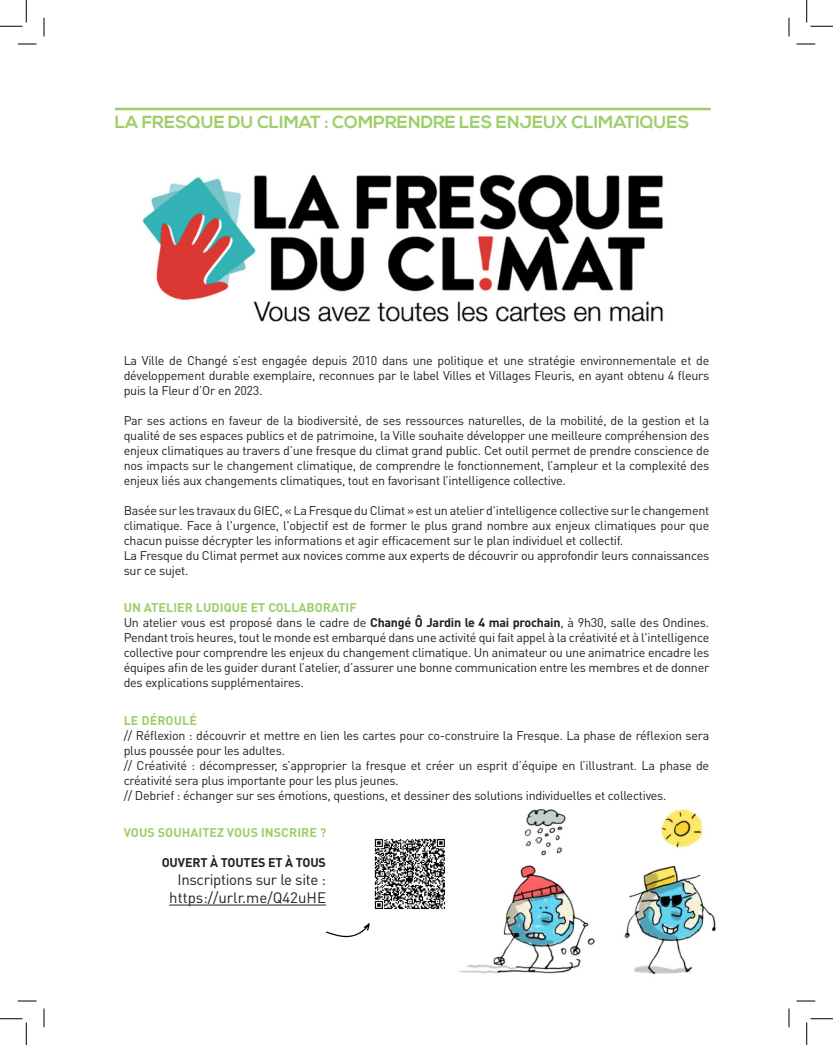
<style>
.page{position:relative;width:833px;height:1045px;background:#fff}
.page>*{position:absolute;margin:0;border:0;box-sizing:border-box;transform-origin:0 0}
.TITRE_PRINCIPAL_2{font:700 17.5px "Nexa";color:#9ece68}
.t1{font:15px "DIN Pro";letter-spacing:-.02em;color:#231f20}
.t2{font:15px "DIN Pro";color:#231f20}
.t3{font:12.5px/15px "DIN Pro";letter-spacing:-.02em;color:#231f20;text-align:justify}
.t4{font:700 12.5px "DIN Pro";letter-spacing:.005em;color:#9dce69}
.t5{font:700 12.5px "DIN Pro";letter-spacing:-.01em;color:#231f20}
.s1{font-weight:700}
</style>
<div class="page">
<img style="left:459px;top:809px;width:257px;height:166px">
<hr style="left:115px;top:108px;width:595px;height:2px;background:#9ece68">
<img style="left:142px;top:174px;width:521px;height:148px">
<hr style="left:169px;top:904px;width:157px;height:1px;background:#231f20">
<img style="left:374px;top:838px;width:71px;height:72px">
<svg style="left:326px;top:923px;width:43px;height:14px"></svg>
<svg style="left:18px;top:43px;width:18px;height:2px"></svg>
<svg style="left:796px;top:43px;width:18px;height:2px"></svg>
<svg style="left:18px;top:1000px;width:18px;height:1px"></svg>
<svg style="left:796px;top:1000px;width:18px;height:1px"></svg>
<svg style="left:43px;top:18px;width:2px;height:18px"></svg>
<svg style="left:43px;top:1008px;width:2px;height:19px"></svg>
<svg style="left:788px;top:18px;width:1px;height:18px"></svg>
<svg style="left:788px;top:1008px;width:1px;height:19px"></svg>
<svg style="left:0;top:0;width:27px;height:27px"></svg>
<svg style="left:0;top:1018px;width:27px;height:27px"></svg>
<svg style="left:806px;top:0;width:26px;height:27px"></svg>
<svg style="left:806px;top:1018px;width:26px;height:27px"></svg>
<p class="TITRE_PRINCIPAL_2" style="left:115px;top:112px;width:575px">LA FRESQUE DU CLIMAT : COMPRENDRE LES ENJEUX CLIMATIQUES</p>
<p class="t3" style="left:124px;top:352px;width:587px">La Ville de Changé s’est engagée depuis 2010 dans une politique et une stratégie environnementale et de développement durable exemplaire, reconnues par le label Villes et Villages Fleuris, en ayant obtenu 4 fleurs puis la Fleur d’Or en 2023.</p>
<p class="t3" style="left:124px;top:412px;width:587px">Par ses actions en faveur de la biodiversité, de ses ressources naturelles, de la mobilité, de la gestion et la qualité de ses espaces publics et de patrimoine, la Ville souhaite développer une meilleure compréhension des enjeux climatiques au travers d’une fresque du climat grand public. Cet outil permet de prendre conscience de nos impacts sur le changement climatique, de comprendre le fonctionnement, l’ampleur et la complexité des enjeux liés aux changements climatiques, tout en favorisant l’intelligence collective.</p>
<p class="t3" style="left:124px;top:502px;width:586px">Basée sur les travaux du GIEC, « La Fresque du Climat » est un atelier d'intelligence collective sur le changement climatique. Face à l'urgence, l'objectif est de former le plus grand nombre aux enjeux climatiques pour que chacun puisse décrypter les informations et agir efficacement sur le plan individuel et collectif.</p>
<p class="t3" style="left:124px;top:547px;width:587px">La Fresque du Climat permet aux novices comme aux experts de découvrir ou approfondir leurs connaissances sur ce sujet.</p>
<p class="t4" style="left:124px;top:599px;width:234px">UN ATELIER LUDIQUE ET COLLABORATIF</p>
<p class="t3" style="left:124px;top:614px;width:587px">Un atelier vous est proposé dans le cadre de <span class="s1">Changé Ô Jardin le 4 mai prochain</span>, à 9h30, salle des Ondines.<br>Pendant trois heures, tout le monde est embarqué dans une activité qui fait appel à la créativité et à l'intelligence collective pour comprendre les enjeux du changement climatique. Un animateur ou une animatrice encadre les équipes afin de les guider durant l’atelier, d’assurer une bonne communication entre les membres et de donner des explications supplémentaires.</p>
<p class="t4" style="left:124px;top:711px;width:75px">LE DÉROULÉ</p>
<p class="t3" style="left:124px;top:727px;width:587px">// Réflexion : découvrir et mettre en lien les cartes pour co-construire la Fresque. La phase de réflexion sera plus poussée pour les adultes.</p>
<p class="t3" style="left:124px;top:757px;width:586px">// Créativité : décompresser, s’approprier la fresque et créer un esprit d’équipe en l’illustrant. La phase de créativité sera plus importante pour les plus jeunes.</p>
<p class="t3" style="left:124px;top:787px;width:544px">// Debrief : échanger sur ses émotions, questions, et dessiner des solutions individuelles et collectives.</p>
<p class="t4" style="left:124px;top:824px;width:204px">VOUS SOUHAITEZ VOUS INSCRIRE ?</p>
<p class="t5" style="left:162px;top:854px;width:166px">OUVERT À TOUTES ET À TOUS</p>
<p class="t1" style="left:177px;top:869px;width:150px">Inscriptions sur le site :</p>
<p class="t2" style="left:169px;top:887px;width:158px">https://urlr.me/Q42uHE</p>
</div>
